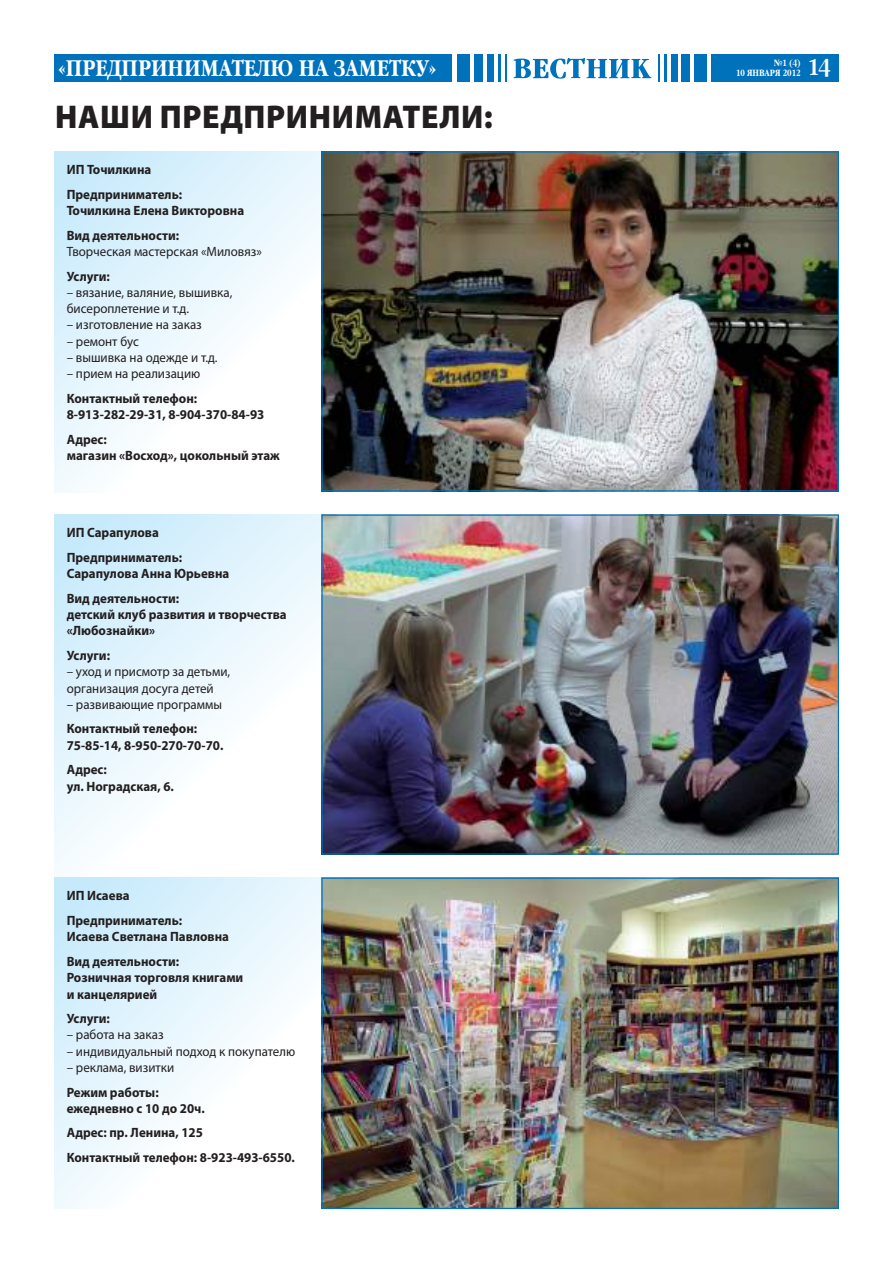
<style>
.page{position:relative;width:893px;height:1263px;background:#fff}
.page>*{position:absolute;margin:0;border:0;box-sizing:border-box;transform-origin:0 0}
.t1{font:900 33px "Myriad Pro";letter-spacing:.02em;color:#231f20;scale:.96 1}
.t2{font:700 22.5px "Garamond Narrow C";color:#fff}
.t3{font:700 13.5px/24.8px "Myriad Pro";color:#231f20;scale:.96 1}
.t4{font:13.5px/16.2px "Myriad Pro";color:#231f20;scale:.96 1}
.t5{font:700 9px/10.1px "Garamond Narrow C";color:#fff;text-align:right}
</style>
<div class="page">
<hr style="left:505px;top:54px;width:2px;height:28px;background:#0071bb">
<hr style="left:498px;top:54px;width:3px;height:28px;background:#0071bb">
<div style="left:487px;top:54px;width:6px;height:28px;background:#0071bb"></div>
<div style="left:457px;top:54px;width:13px;height:28px;background:#0071bb"></div>
<div style="left:474px;top:54px;width:9px;height:28px;background:#0071bb"></div>
<div style="left:54px;top:54px;width:398px;height:28px;background:#0071bb"></div>
<svg style="left:658px;top:54px;width:1px;height:28px"></svg>
<hr style="left:664px;top:54px;width:3px;height:28px;background:#0071bb">
<div style="left:671px;top:54px;width:6px;height:28px;background:#0071bb"></div>
<div style="left:694px;top:54px;width:13px;height:28px;background:#0071bb"></div>
<div style="left:682px;top:54px;width:8px;height:28px;background:#0071bb"></div>
<div style="left:711px;top:54px;width:128px;height:28px;background:#0071bb"></div>
<svg style="left:514px;top:58px;width:137px;height:21px"></svg>
<svg style="left:54px;top:151px;width:270px;height:341px"></svg>
<svg style="left:54px;top:514px;width:270px;height:364px"></svg>
<svg style="left:54px;top:878px;width:267px;height:331px"></svg>
<img style="left:323px;top:880px;width:514px;height:327px">
<img style="left:323px;top:153px;width:514px;height:336px">
<img style="left:323px;top:516px;width:514px;height:337px">
<h2 class="t2" style="left:58px;top:56px;width:380px">«ПРЕДПРИНИМАТЕЛЮ НА ЗАМЕТКУ»</h2>
<p class="t5" style="left:736px;top:58px;width:66px">№1 (4)<br>10 ЯНВАРЯ 2012</p>
<h2 class="t2" style="left:808px;top:56px;width:24px">14</h2>
<h1 class="t1" style="left:55px;top:104px;width:457px">НАШИ ПРЕДПРИНИМАТЕЛИ:</h1>
<p class="t3" style="left:67px;top:159px;width:122px">ИП Точилкина<br>Предприниматель:</p>
<p class="t3" style="left:67px;top:200px;width:186px">Точилкина Елена Викторовна<br>Вид деятельности:</p>
<p class="t4" style="left:67px;top:245px;width:205px">Творческая мастерская «Миловяз»</p>
<p class="t3" style="left:67px;top:265px;width:47px">Услуги:</p>
<p class="t4" style="left:67px;top:286px;width:174px">– вязание, валяние, вышивка, бисероплетение и т.д.</p>
<p class="t4" style="left:67px;top:318px;width:142px">– изготовление на заказ</p>
<p class="t4" style="left:67px;top:334px;width:77px">– ремонт бус</p>
<p class="t4" style="left:67px;top:351px;width:159px">– вышивка на одежде и т.д.</p>
<p class="t4" style="left:67px;top:367px;width:141px">– прием на реализацию</p>
<p class="t3" style="left:67px;top:391px;width:207px;line-height:16.2px">Контактный телефон:<br>8-913-282-29-31, 8-904-370-84-93</p>
<p class="t3" style="left:67px;top:432px;width:223px;line-height:16.2px">Адрес:<br>магазин «Восход», цокольный этаж</p>
<p class="t3" style="left:67px;top:522px;width:122px">ИП Сарапулова<br>Предприниматель:</p>
<p class="t3" style="left:67px;top:563px;width:171px">Сарапулова Анна Юрьевна<br>Вид деятельности:</p>
<p class="t3" style="left:67px;top:608px;width:231px;line-height:16.2px">детский клуб развития и творчества «Любознайки»</p>
<p class="t3" style="left:67px;top:644px;width:47px">Услуги:</p>
<p class="t4" style="left:67px;top:665px;width:172px">– уход и присмотр за детьми, организация досуга детей</p>
<p class="t4" style="left:67px;top:697px;width:163px">– развивающие программы</p>
<p class="t3" style="left:67px;top:722px;width:165px;line-height:16.2px">Контактный телефон:<br>75-85-14, 8-950-270-70-70.</p>
<p class="t3" style="left:67px;top:763px;width:113px;line-height:16.2px">Адрес:<br>ул. Ноградская, 6.</p>
<p class="t3" style="left:67px;top:885px;width:122px">ИП Исаева<br>Предприниматель:</p>
<p class="t3" style="left:67px;top:926px;width:171px">Исаева Светлана Павловна<br>Вид деятельности:</p>
<p class="t3" style="left:67px;top:971px;width:185px;line-height:16.2px">Розничная торговля книгами и канцелярией</p>
<p class="t3" style="left:67px;top:1008px;width:47px">Услуги:</p>
<p class="t4" style="left:67px;top:1028px;width:102px">– работа на заказ</p>
<p class="t4" style="left:67px;top:1044px;width:239px">– индивидуальный подход к покупателю</p>
<p class="t4" style="left:67px;top:1060px;width:113px">– реклама, визитки</p>
<p class="t3" style="left:67px;top:1085px;width:145px;line-height:16.2px">Режим работы: ежедневно с 10 до 20ч.</p>
<p class="t3" style="left:67px;top:1122px;width:239px">Адрес: пр. Ленина, 125<br>Контактный телефон: 8-923-493-6550.</p>
</div>
